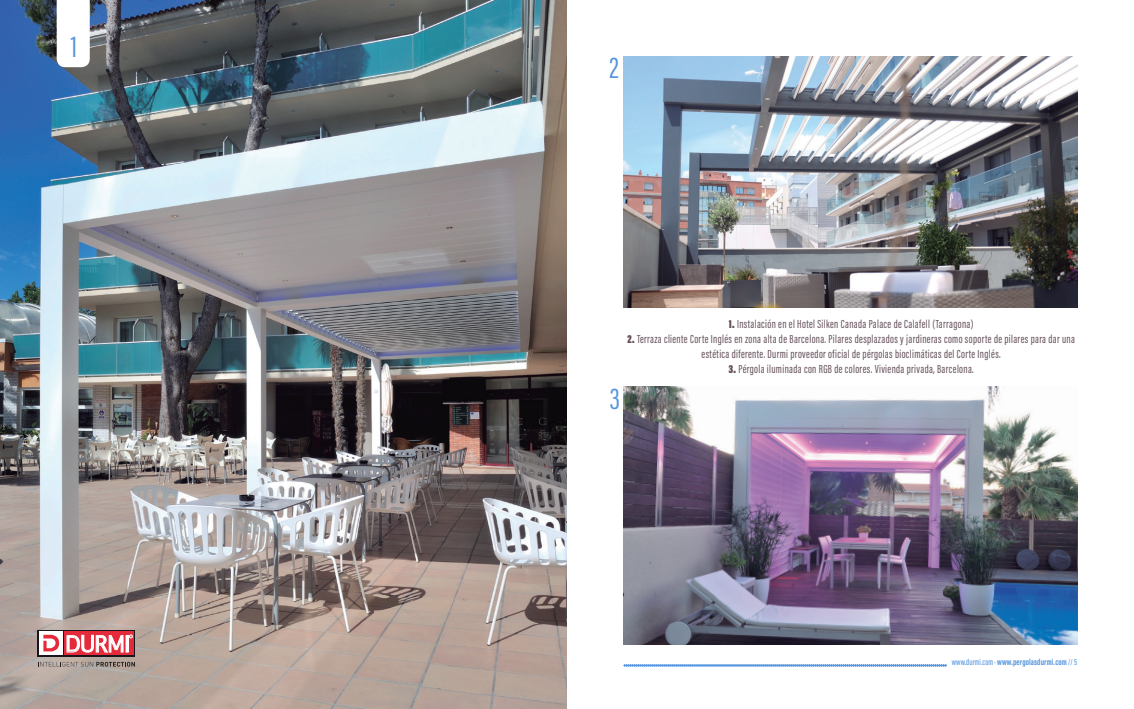
<style>
.page{position:relative;width:1134px;height:709px;background:#fff}
.page>*{position:absolute;margin:0;border:0;box-sizing:border-box;transform-origin:0 0}
.t1{font:31px "Acumin Pro Extra Cond";color:#5796de}
.t2{font:12px/15px "Acumin Pro Extra Cond";letter-spacing:.03em;color:#624d58;text-align:center}
.t3{font:700 9px "Acumin Pro Extra Cond";letter-spacing:.01em;color:#5796de}
.s1{font-weight:900}
.s2{font-weight:500}
</style>
<div class="page">
<img style="left:0;top:0;width:567px;height:709px">
<svg style="left:57px;top:0;width:33px;height:67px"></svg>
<img style="left:624px;top:386px;width:453px;height:258px">
<img style="left:624px;top:57px;width:453px;height:250px">
<svg style="left:38px;top:630px;width:97px;height:26px"></svg>
<div style="left:39px;top:631px;width:24px;height:23px;background:#fff"></div>
<svg style="left:64px;top:631px;width:70px;height:23px"></svg>
<svg style="left:43px;top:634px;width:16px;height:17px"></svg>
<svg style="left:67px;top:634px;width:66px;height:18px"></svg>
<svg style="left:38px;top:662px;width:97px;height:4px"></svg>
<svg style="left:623px;top:664px;width:324px;height:2px"></svg>
<p class="t1" style="left:71px;top:28px;width:8px">1</p>
<p class="t1" style="left:610px;top:49px;width:11px">2</p>
<p class="t1" style="left:610px;top:380px;width:12px">3</p>
<p class="t2" style="left:729px;top:317px;width:246px"><span class="s1">1.</span> Instalación en el Hotel Silken Canada Palace de Calafell (Tarragona)</p>
<p class="t2" style="left:627px;top:332px;width:449px"><span class="s1">2.</span> Terraza cliente Corte Inglés en zona alta de Barcelona. Pilares desplazados y jardineras como soporte de pilares para dar una estética diferente. Durmi proveedor oficial de pérgolas bioclimáticas del Corte Inglés.</p>
<p class="t2" style="left:728px;top:362px;width:247px"><span class="s1">3.</span> Pérgola iluminada con RGB de colores. Vivienda privada, Barcelona.</p>
<p class="t3" style="left:952px;top:657px;width:127px"><span class="s2">www.durmi.com ·</span> www.pergolasdurmi.com <span class="s2">// 5</span></p>
</div>
